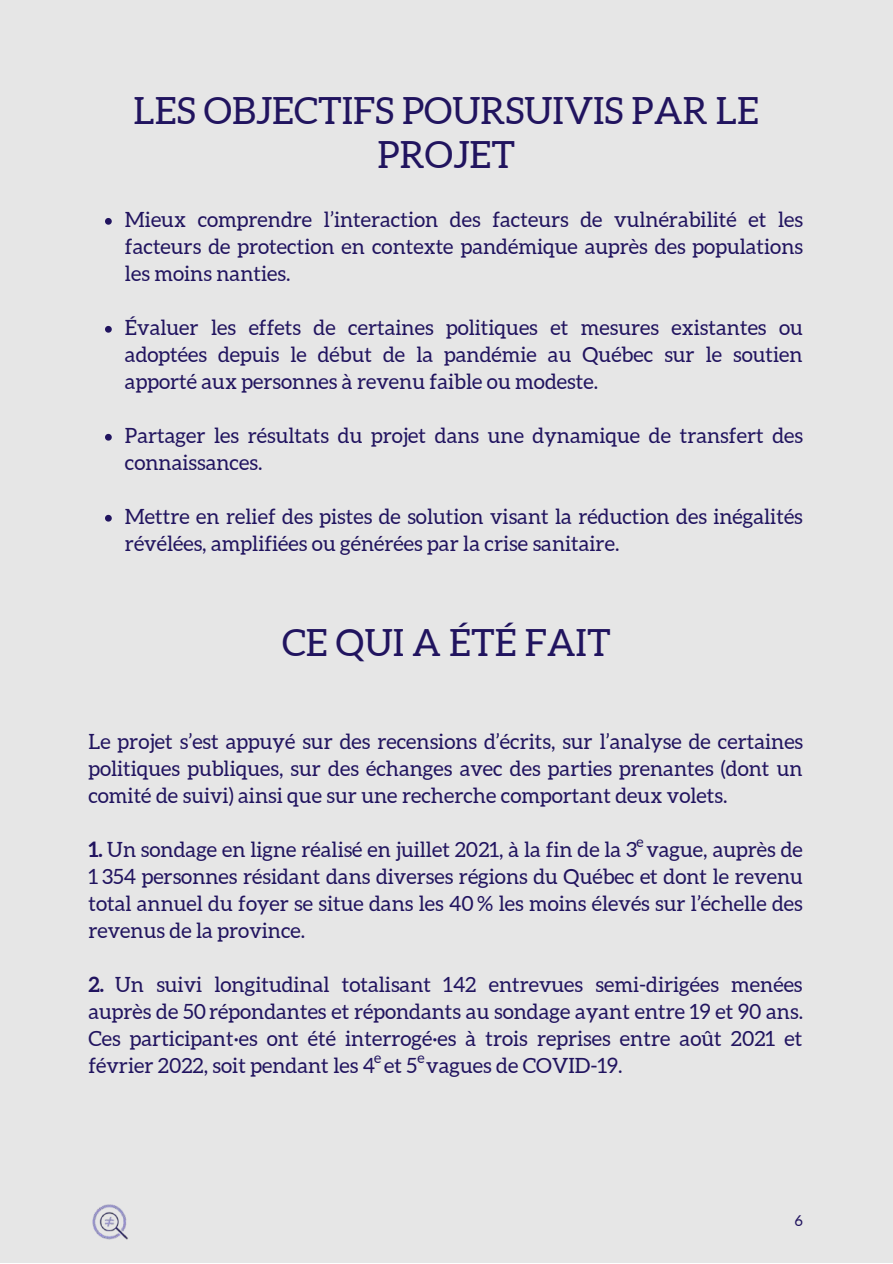
<style>
.page{position:relative;width:893px;height:1264px;background:#fff}
.page>*{position:absolute;margin:0;border:0;box-sizing:border-box;transform-origin:0 0}
.t1{font:37.5px/43.8px "Aleo";color:#21145f;text-align:center}
.t2{font:21px/27px "Aleo";color:#21145f;text-align:justify}
.t3{font:15px "Aleo";color:#21145f}
.t4{font:14.55px "Aleo";color:#21145f}
.s1{font-weight:700}
</style>
<div class="page">
<div style="left:0;top:0;width:892px;height:1262px;background:#e6e6e6"></div>
<svg style="left:105px;top:218px;width:7px;height:7px"></svg>
<svg style="left:105px;top:326px;width:7px;height:7px"></svg>
<svg style="left:105px;top:434px;width:7px;height:6px"></svg>
<svg style="left:105px;top:515px;width:7px;height:6px"></svg>
<img style="left:92px;top:1204px;width:36px;height:36px">
<h1 class="t1" style="left:133px;top:89px;width:627px">LES OBJECTIFS POURSUIVIS PAR LE<br>PROJET</h1>
<p class="t2" style="left:125px;top:206px;width:679px">Mieux comprendre l’interaction des facteurs de vulnérabilité et les facteurs de protection en contexte pandémique auprès des populations les moins nanties.</p>
<p class="t2" style="left:125px;top:314px;width:679px">Évaluer les effets de certaines politiques et mesures existantes ou adoptées depuis le début de la pandémie au Québec sur le soutien apporté aux personnes à revenu faible ou modeste.</p>
<p class="t2" style="left:125px;top:422px;width:679px">Partager les résultats du projet dans une dynamique de transfert des connaissances.</p>
<p class="t2" style="left:125px;top:503px;width:679px">Mettre en relief des pistes de solution visant la réduction des inégalités révélées, amplifiées ou générées par la crise sanitaire.</p>
<h1 class="t1" style="left:282px;top:621px;width:330px">CE QUI A ÉTÉ FAIT</h1>
<p class="t2" style="left:88px;top:728px;width:716px">Le projet s’est appuyé sur des recensions d’écrits, sur l’analyse de certaines politiques publiques, sur des échanges avec des parties prenantes (dont un comité de suivi) ainsi que sur une recherche comportant deux volets.</p>
<p class="t2" style="left:88px;top:836px;width:716px"><span class="s1">1.</span> Un sondage en ligne réalisé en juillet 2021, à la fin de la 3 vague, auprès de 1 354 personnes résidant dans diverses régions du Québec et dont le revenu total annuel du foyer se situe dans les 40 % les moins élevés sur l’échelle des revenus de la province.</p>
<p class="t2" style="left:88px;top:971px;width:716px"><span class="s1">2.</span> Un suivi longitudinal totalisant 142 entrevues semi-dirigées menées auprès de 50répondantes et répondants au sondage ayant entre 19 et 90 ans.<br>Ces participant·es ont été interrogé·es à trois reprises entre août 2021 et février 2022, soit pendant les 4 et 5 vagues de COVID-19.</p>
<p class="t4" style="left:636px;top:834px;width:9px">e</p>
<p class="t4" style="left:374px;top:1049px;width:9px">e</p>
<p class="t4" style="left:417px;top:1049px;width:9px">e</p>
<p class="t3" style="left:794px;top:1212px;width:10px">6</p>
</div>
